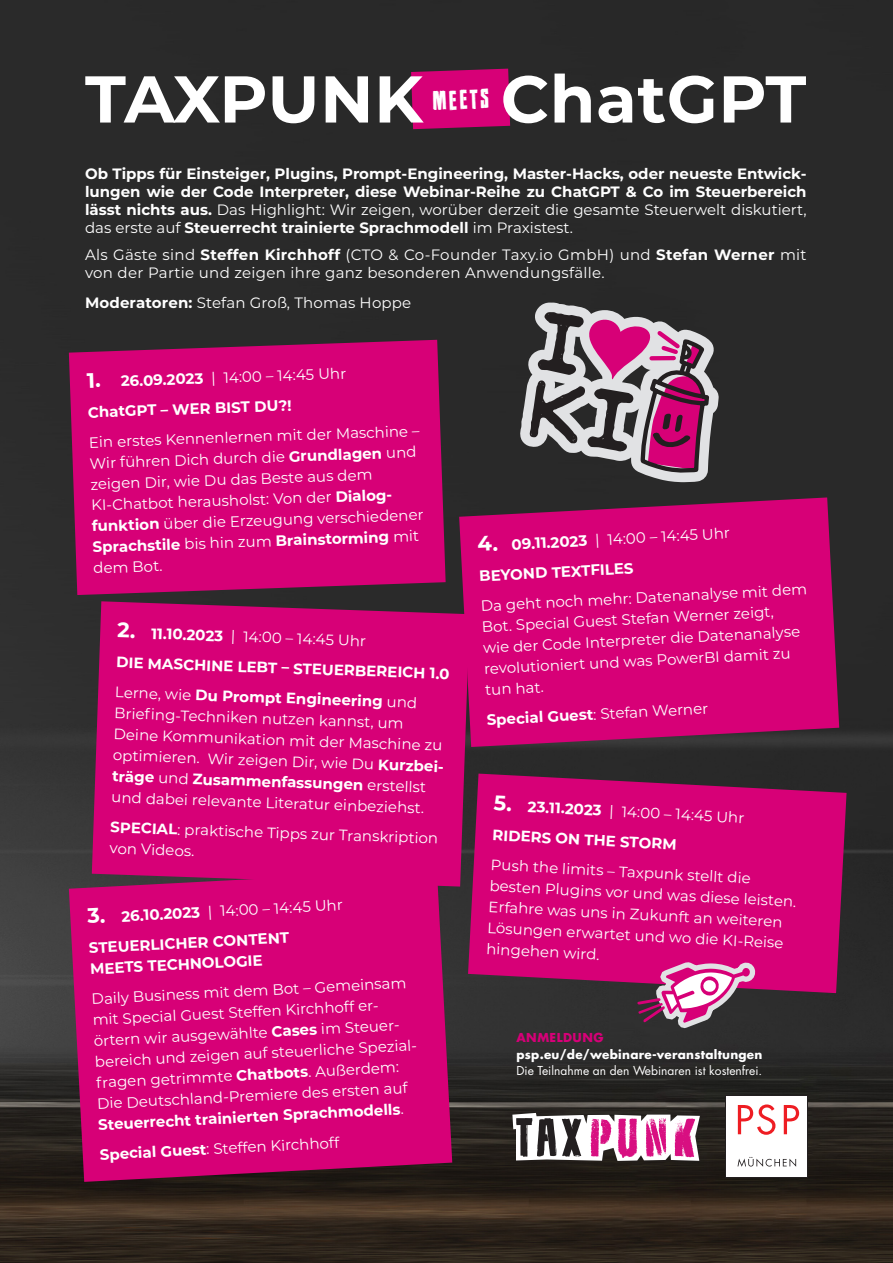
<style>
.page{position:relative;width:893px;height:1263px;background:#fff}
.page>*{position:absolute;margin:0;border:0;box-sizing:border-box;transform-origin:0 0}
.t1{font:700 66px "Montserrat";letter-spacing:-.01em;color:#fff}
.t2{font:700 66px "Montserrat";letter-spacing:.01em;color:#fff}
.t3{font:25.5px "Population Zero BB";color:#fff;scale:.95 1}
.t4{font:15px/21px "Montserrat";letter-spacing:.02em;color:#fff}
.t5{font:700 15px/30px "Montserrat";color:#fff}
.t6{font:12px "Futura Std";color:#fff}
.t7{font:700 12px "Futura Std";letter-spacing:.02em;color:#fff}
.t8{font:700 12px "Futura Std";letter-spacing:.04em;color:#d60078}
.s1{font-weight:400}
.s2{font-weight:700}
.s3{font-size:21px}
</style>
<div class="page">
<img style="left:0;top:0;width:893px;height:1263px">
<div style="left:92px;top:601px;width:378px;height:285px;background:#d70077"></div>
<svg style="left:69px;top:869px;width:383px;height:313px;background:#c90370"></svg>
<svg style="left:69px;top:340px;width:377px;height:255px;background:#ca0271"></svg>
<svg style="left:459px;top:497px;width:380px;height:250px;background:#c6046f"></svg>
<svg style="left:468px;top:774px;width:378px;height:219px;background:#c5046f"></svg>
<svg style="left:411px;top:69px;width:99px;height:60px;background:#cb0271"></svg>
<svg style="left:517px;top:303px;width:202px;height:179px;background:#876779"></svg>
<svg style="left:726px;top:1096px;width:82px;height:82px"></svg>
<div style="left:727px;top:1097px;width:80px;height:80px;background:#fff"></div>
<svg style="left:738px;top:1104px;width:37px;height:31px"></svg>
<svg style="left:784px;top:1105px;width:15px;height:29px"></svg>
<svg style="left:737px;top:1157px;width:59px;height:10px"></svg>
<svg style="left:636px;top:953px;width:127px;height:82px;background:#9f4f7c"></svg>
<div style="left:512px;top:1113px;width:190px;height:50px;background:#221d19"></div>
<svg style="left:512px;top:1113px;width:188px;height:48px"></svg>
<h1 class="t1" style="left:85px;top:52px;width:339px">TAXPUNK</h1>
<h2 class="t3" style="left:432px;top:85px;width:61px;rotate:-2deg">MEETS</h2>
<h1 class="t2" style="left:501px;top:52px;width:307px">ChatGPT</h1>
<p class="t5" style="left:85px;top:164px;width:723px;line-height:18px;text-align:justify">Ob Tipps für Einsteiger, Plugins, Prompt-Engineering, Master-Hacks, oder neueste Entwick&shy;lungen wie der Code Interpreter, diese Webinar-Reihe zu ChatGPT &amp; Co im Steuerbereich lässt nichts aus. <span class="s1">Das Highlight: Wir zeigen, worüber derzeit die gesamte Steuerwelt diskutiert, das erste auf</span> Steuerrecht trainierte Sprachmodell <span class="s1">im Praxistest.</span></p>
<p class="t4" style="left:85px;top:245px;width:723px;line-height:18px">Als Gäste sind <span class="s2">Steffen Kirchhoff</span> (CTO &amp; Co-Founder Taxy.io GmbH) und <span class="s2">Stefan Werner</span> mit von der Partie und zeigen ihre ganz besonderen Anwendungsfälle.</p>
<p class="t4" style="left:85px;top:292px;width:328px"><span class="s2">Moderatoren:</span> Stefan Groß, Thomas Hoppe</p>
<p class="t5" style="left:86px;top:366px;width:261px;rotate:-2deg"><span class="s3">1.</span> 26.09.2023 <span class="s1">| 14:00 – 14:45 Uhr<br></span>ChatGPT – WER BIST DU?!</p>
<p class="t4" style="left:89px;top:431px;width:333px;rotate:-2deg">Ein erstes Kennenlernen mit der Maschine – Wir führen Dich durch die <span class="s2">Grundlagen</span> und zeigen Dir, wie Du das Beste aus dem KI-Chatbot herausholst: Von der <span class="s2">Dialog&shy;funktion</span> über die Erzeugung verschiedener <span class="s2">Sprachstile</span> bis hin zum <span class="s2">Brainstorming</span> mit dem Bot.</p>
<p class="t5" style="left:118px;top:616px;width:335px;rotate:2deg"><span class="s3">2.</span> 11.10.2023 <span class="s1">| 14:00 – 14:45 Uhr<br></span>DIE MASCHINE LEBT – STEUERBEREICH 1.0<br><span class="s1">Lerne, wie</span> Du Prompt Engineering <span class="s1">und</span></p>
<p class="t4" style="left:115px;top:702px;width:334px;rotate:2deg">Briefi ng-Techniken nutzen kannst, um Deine Kommunikation mit der Maschine zu optimieren. Wir zeigen Dir, wie Du <span class="s2">Kurzbei&shy;träge</span> und <span class="s2">Zusammenfassungen</span> erstellst und dabei relevante Literatur einbeziehst.</p>
<p class="t4" style="left:111px;top:816px;width:329px;rotate:2deg"><span class="s2">SPECIAL</span>: praktische Tipps zur Transkription von Videos.</p>
<p class="t5" style="left:87px;top:902px;width:257px;rotate:-3deg"><span class="s3">3.</span> 26.10.2023 <span class="s1">| 14:00 – 14:45 Uhr<br></span>STEUERLICHER CONTENT</p>
<p class="t5" style="left:89px;top:953px;width:174px;rotate:-3deg">MEETS TECHNOLOGIE</p>
<p class="t4" style="left:91px;top:988px;width:326px;rotate:-3deg">Daily Business mit dem Bot – Gemeinsam mit Special Guest Steffen Kirchhoff er&shy;örtern wir ausgewählte <span class="s2">Cases</span> im Steuer&shy;bereich und zeigen auf steuerliche Spezial&shy;fragen getrimmte <span class="s2">Chatbots</span>. Außerdem:<br>Die Deutschland-Premiere des ersten auf <span class="s2">Steuerrecht trainierten Sprachmodells</span>.</p>
<p class="t4" style="left:99px;top:1144px;width:241px;rotate:-3deg"><span class="s2">Special Guest</span>: Steffen Kirchhoff</p>
<p class="t5" style="left:477px;top:530px;width:254px;rotate:-3deg"><span class="s3">4.</span> 09.11.2023 <span class="s1">| 14:00 – 14:45 Uhr<br></span>BEYOND TEXTFILES</p>
<p class="t4" style="left:480px;top:595px;width:328px;rotate:-3deg">Da geht noch mehr: Datenanalyse mit dem Bot. Special Guest Stefan Werner zeigt,<br>wie der Code Interpreter die Datenanalyse revolutioniert und was PowerBI damit zu tun hat.</p>
<p class="t4" style="left:486px;top:709px;width:223px;rotate:-3deg"><span class="s2">Special Guest</span>: Stefan Werner</p>
<p class="t5" style="left:495px;top:789px;width:252px;rotate:3deg"><span class="s3">5.</span> 23.11.2023 <span class="s1">| 14:00 – 14:45 Uhr<br></span>RIDERS ON THE STORM</p>
<p class="t4" style="left:491px;top:853px;width:309px;rotate:3deg">Push the limits – Taxpunk stellt die besten Plugins vor und was diese leisten.<br>Erfahre was uns in Zukunft an weiteren Lösungen erwartet und wo die KI-Reise hingehen wird.</p>
<p class="t8" style="left:516px;top:1030px;width:89px">ANMELDUNG</p>
<p class="t7" style="left:516px;top:1046px;width:248px">psp.eu/de/webinare-veranstaltungen</p>
<p class="t6" style="left:516px;top:1063px;width:247px">Die Teilnahme an den Webinaren ist kostenfrei.</p>
</div>
